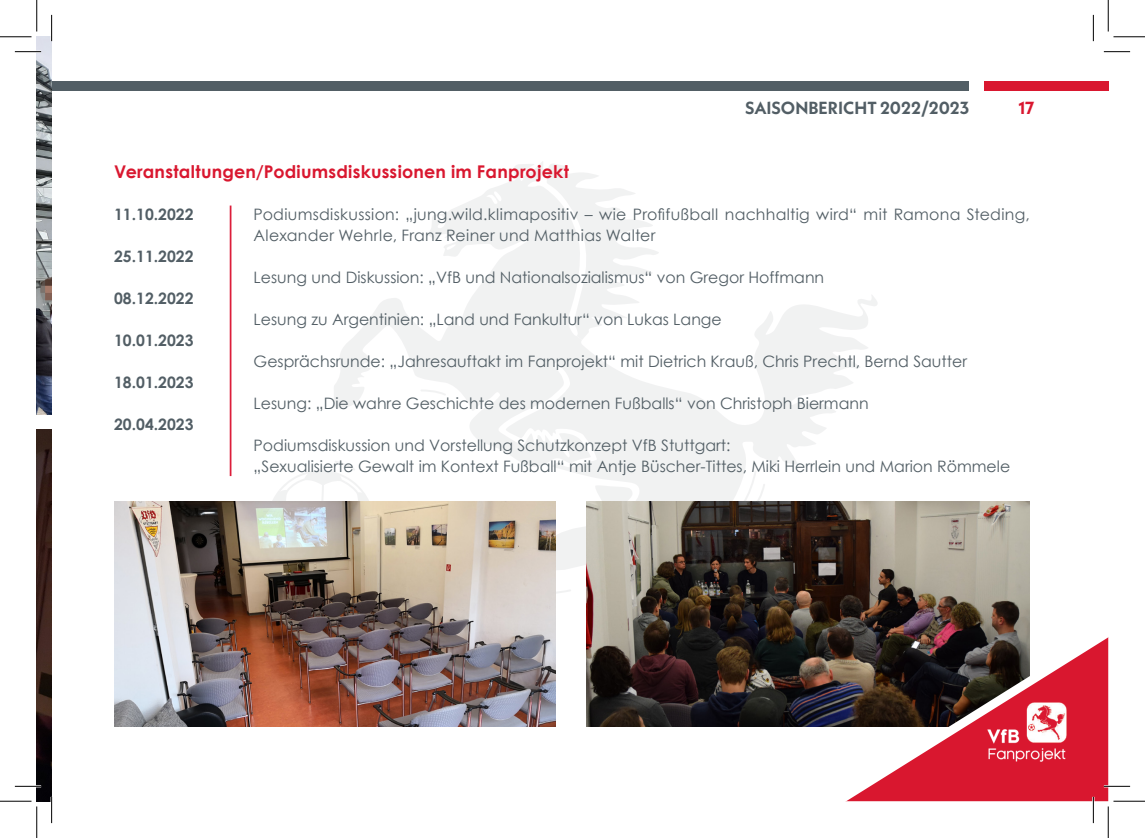
<style>
.page{position:relative;width:1145px;height:838px;background:#fff}
.page>*{position:absolute;margin:0;border:0;box-sizing:border-box;transform-origin:0 0}
.Text{font:700 17.5px "Century Gothic";letter-spacing:.015em;color:#d9172f}
.t1{font:700 17.5px "Neue Kabel";color:#525e65}
.t2{font:700 17.5px "Neue Kabel";color:#d9172f}
.Text-2{font:15.75px "Century Gothic";color:#525e65}
.Text-3{font:15.75px/21px "Century Gothic";letter-spacing:.02em;color:#525e65}
.Text-4{font:700 15.75px "Century Gothic";color:#525e65}
</style>
<div class="page">
<div style="left:984px;top:81px;width:124px;height:10px;background:#d9172f"></div>
<div style="left:52px;top:81px;width:917px;height:10px;background:#525e65"></div>
<svg style="left:334px;top:162px;width:544px;height:434px"></svg>
<svg style="left:739px;top:470px;width:26px;height:32px"></svg>
<svg style="left:546px;top:163px;width:113px;height:177px"></svg>
<svg style="left:594px;top:484px;width:39px;height:18px"></svg>
<svg style="left:555px;top:589px;width:16px;height:17px"></svg>
<svg style="left:420px;top:389px;width:26px;height:6px"></svg>
<svg style="left:425px;top:401px;width:13px;height:4px"></svg>
<svg style="left:273px;top:460px;width:110px;height:41px"></svg>
<img style="left:37px;top:430px;width:15px;height:371px">
<img style="left:37px;top:37px;width:15px;height:377px">
<hr style="left:230px;top:205px;width:1px;height:271px;background:#dc1e3b">
<img style="left:587px;top:502px;width:443px;height:224px">
<img style="left:114px;top:501px;width:441px;height:225px">
<img style="left:791px;top:596px;width:317px;height:205px">
<img style="left:983px;top:676px;width:87px;height:88px">
<hr style="left:15px;top:51px;width:26px;height:2px;background:#fff">
<hr style="left:15px;top:785px;width:26px;height:2px;background:#fff">
<hr style="left:1104px;top:785px;width:26px;height:2px;background:#fff">
<hr style="left:1092px;top:796px;width:2px;height:27px;background:#fff">
<svg style="left:15px;top:51px;width:26px;height:1px"></svg>
<svg style="left:1104px;top:51px;width:26px;height:1px"></svg>
<svg style="left:15px;top:786px;width:26px;height:1px"></svg>
<svg style="left:1104px;top:786px;width:26px;height:1px"></svg>
<svg style="left:51px;top:15px;width:1px;height:26px"></svg>
<svg style="left:51px;top:796px;width:1px;height:27px"></svg>
<svg style="left:1093px;top:15px;width:1px;height:26px"></svg>
<svg style="left:1093px;top:796px;width:1px;height:27px"></svg>
<hr style="left:0;top:36px;width:32px;height:1px;background:#000">
<hr style="left:1113px;top:36px;width:32px;height:1px;background:#000">
<hr style="left:0;top:800px;width:32px;height:1px;background:#000">
<hr style="left:1113px;top:800px;width:32px;height:1px;background:#000">
<hr style="left:36px;top:0;width:1px;height:31px;background:#000">
<hr style="left:36px;top:806px;width:1px;height:31px;background:#000">
<hr style="left:1108px;top:0;width:1px;height:31px;background:#000">
<hr style="left:1108px;top:806px;width:1px;height:31px;background:#000">
<p class="Text" style="left:114px;top:158px;width:456px">Veranstaltungen/Podiumsdiskussionen im Fanprojekt</p>
<p class="t1" style="left:745px;top:97px;width:226px">SAISONBERICHT 2022/2023</p>
<p class="t2" style="left:1018px;top:97px;width:18px">17</p>
<p class="Text-4" style="left:114px;top:202px;width:81px">11.10.2022</p>
<p class="Text-4" style="left:114px;top:244px;width:81px">25.11.2022</p>
<p class="Text-4" style="left:114px;top:286px;width:81px">08.12.2022</p>
<p class="Text-4" style="left:114px;top:328px;width:81px">10.01.2023</p>
<p class="Text-4" style="left:114px;top:370px;width:81px">18.01.2023</p>
<p class="Text-4" style="left:114px;top:412px;width:81px">20.04.2023</p>
<p class="Text-3" style="left:254px;top:203px;width:778px">Podiumsdiskussion: „jung.wild.klimapositiv – wie Profifußball nachhaltig wird“ mit Ramona Steding,<br>Alexander Wehrle, Franz Reiner und Matthias Walter</p>
<p class="Text-2" style="left:254px;top:266px;width:572px">Lesung und Diskussion: „VfB und Nationalsozialismus“ von Gregor Hoffmann</p>
<p class="Text-2" style="left:254px;top:308px;width:470px">Lesung zu Argentinien: „Land und Fankultur“ von Lukas Lange</p>
<p class="Text-2" style="left:254px;top:350px;width:715px">Gesprächsrunde: „Jahresauftakt im Fanprojekt“ mit Dietrich Krauß, Chris Prechtl, Bernd Sautter</p>
<p class="Text-2" style="left:254px;top:392px;width:617px">Lesung: „Die wahre Geschichte des modernen Fußballs“ von Christoph Biermann</p>
<p class="Text-2" style="left:254px;top:434px;width:478px">Podiumsdiskussion und Vorstellung Schutzkonzept VfB Stuttgart:</p>
<p class="Text-2" style="left:254px;top:455px;width:758px">„Sexualisierte Gewalt im Kontext Fußball“ mit Antje Büscher-Tittes, Miki Herrlein und Marion Römmele</p>
</div>
